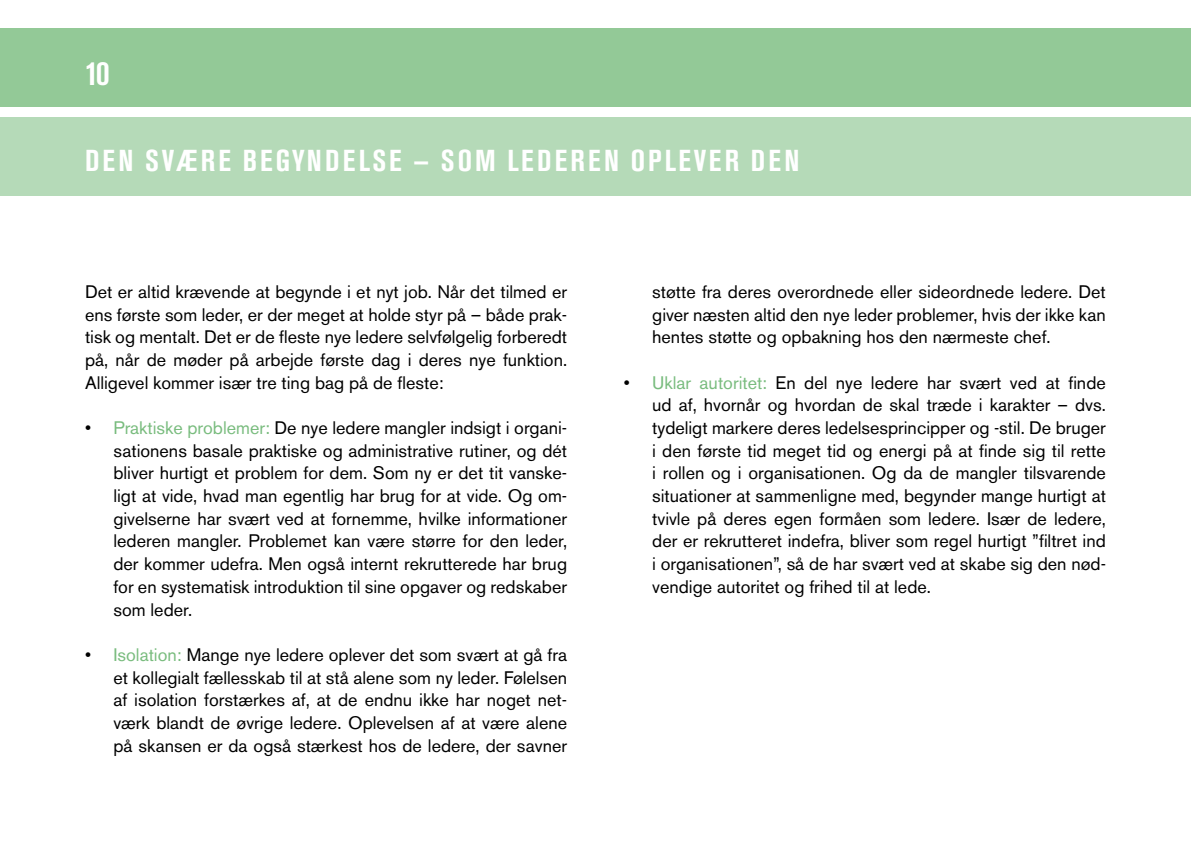
<style>
.page{position:relative;width:1191px;height:851px;background:#fff}
.page>*{position:absolute;margin:0;border:0;box-sizing:border-box;transform-origin:0 0}
.t1{font:700 condensed 34px "Akzidenz Grotesk BE";color:#fff}
.t2{font:700 condensed 30px "Akzidenz Grotesk BE";letter-spacing:.105em;color:#fff}
.t3{font:18px/22.6px "Akzidenz Grotesk BE";color:#000;text-align:justify}
.s1{color:#79bc7e}
</style>
<div class="page">
<div style="left:0;top:28px;width:1191px;height:79px;background:#93c997"></div>
<div style="left:0;top:117px;width:1191px;height:78px;background:#b5dab8"></div>
<h1 class="t1" style="left:85px;top:54px;width:26px">10</h1>
<h2 class="t2" style="left:85px;top:144px;width:715px">DEN SVÆRE BEGYNDELSE — SOM LEDEREN OPLEVER DEN</h2>
<p class="t3" style="left:85px;top:280px;width:483px">Det er altid krævende at begynde i et nyt job. Når det tilmed er ens første som leder, er der meget at holde styr på – både prak&shy;tisk og mentalt. Det er de fleste nye ledere selvfølgelig forberedt på, når de møder på arbejde første dag i deres nye funktion.<br>Alligevel kommer især tre ting bag på de fleste:</p>
<p class="t3" style="left:113px;top:416px;width:455px;text-indent:-28px">• <span class="s1">Praktiske problemer:</span> De nye ledere mangler indsigt i organi&shy;sationens basale praktiske og administrative rutiner, og dét bliver hurtigt et problem for dem. Som ny er det tit vanske&shy;ligt at vide, hvad man egentlig har brug for at vide. Og om&shy;givelserne har svært ved at fornemme, hvilke informationer lederen mangler. Problemet kan være større for den leder, der kommer udefra. Men også internt rekrutterede har brug for en systematisk introduktion til sine opgaver og redskaber som leder.</p>
<p class="t3" style="left:113px;top:643px;width:455px;text-indent:-28px">• <span class="s1">Isolation:</span> Mange nye ledere oplever det som svært at gå fra et kollegialt fællesskab til at stå alene som ny leder. Følelsen af isolation forstærkes af, at de endnu ikke har noget net&shy;værk blandt de øvrige ledere. Oplevelsen af at være alene på skansen er da også stærkest hos de ledere, der savner</p>
<p class="t3" style="left:652px;top:280px;width:455px">støtte fra deres overordnede eller sideordnede ledere. Det giver næsten altid den nye leder problemer, hvis der ikke kan hentes støtte og opbakning hos den nærmeste chef.</p>
<p class="t3" style="left:652px;top:371px;width:455px;text-indent:-28px">• <span class="s1">Uklar autoritet:</span> En del nye ledere har svært ved at finde ud af, hvornår og hvordan de skal træde i karakter – dvs. tydeligt markere deres ledelsesprincipper og -stil. De bruger i den første tid meget tid og energi på at finde sig til rette i rollen og i organisationen. Og da de mangler tilsvarende situationer at sammenligne med, begynder mange hurtigt at tvivle på deres egen formåen som ledere. Især de ledere, der er rekrutteret indefra, bliver som regel hurtigt ”filtret ind i organisationen”, så de har svært ved at skabe sig den nød&shy;vendige autoritet og frihed til at lede.</p>
</div>
